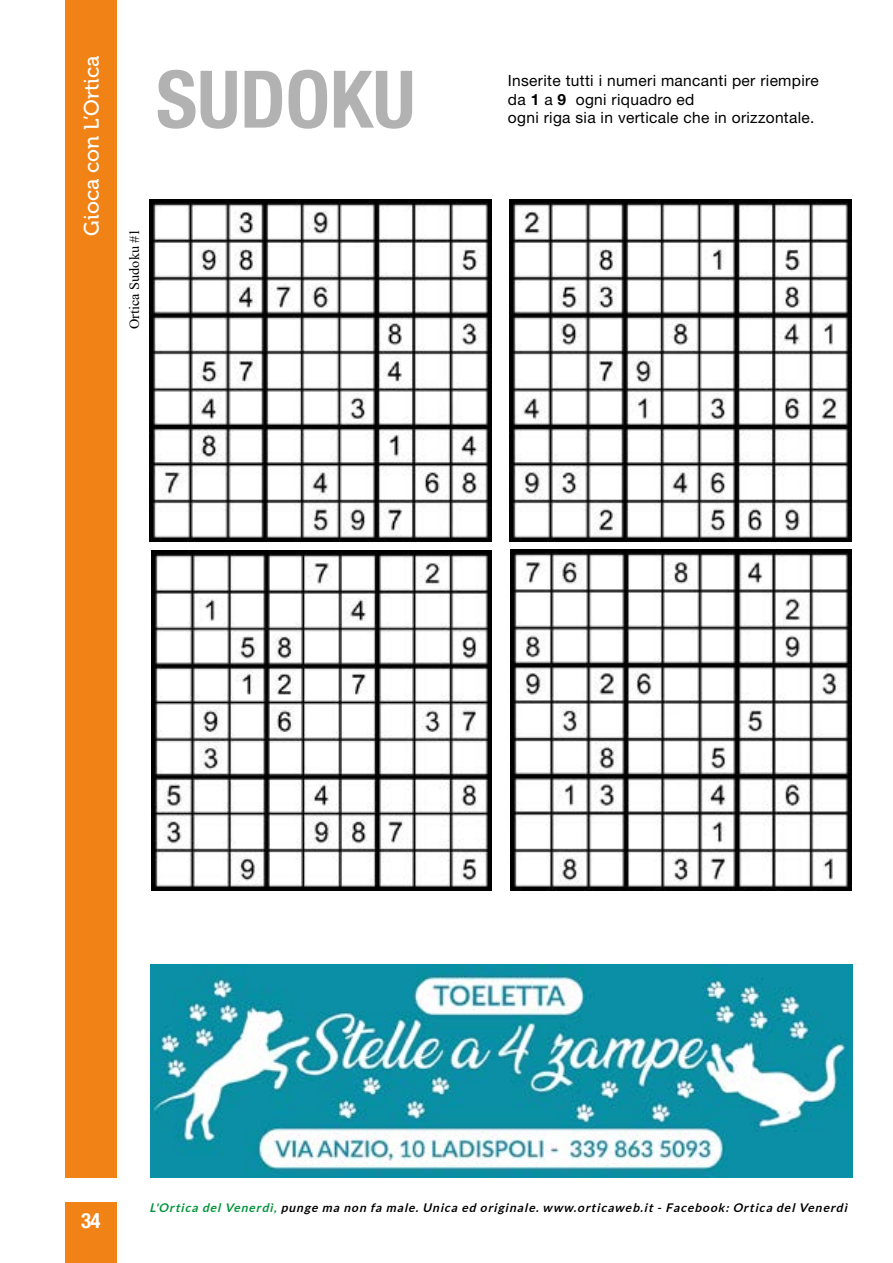
<style>
.page{position:relative;width:893px;height:1263px;background:#fff}
.page>*{position:absolute;margin:0;border:0;box-sizing:border-box;transform-origin:0 0}
.t1{font:700 condensed 79.5px "Helvetica Neue LT Std";color:#b3b2b2}
.t2{font:21px "Museo 500";color:#fff}
.t3{font:700 condensed 21px "Helvetica Neue LT Std";color:#fff}
.t4{font:15.6px/18.6px "Helvetica Neue LT Std";letter-spacing:.02em;color:#000}
.t5{font:14.4px "Times New Roman";color:#000}
.t6{font:italic 700 12px "Lato";color:#000}
.s1{font-weight:700}
.s2{color:#00953b}
</style>
<div class="page">
<div style="left:65px;top:1202px;width:52px;height:61px;background:#f08216"></div>
<div style="left:65px;top:0;width:52px;height:1178px;background:#f08216"></div>
<img style="left:150px;top:200px;width:342px;height:341px">
<img style="left:509px;top:200px;width:342px;height:341px">
<img style="left:151px;top:550px;width:341px;height:340px">
<img style="left:510px;top:550px;width:341px;height:341px">
<img style="left:151px;top:965px;width:702px;height:213px">
<h2 class="t2" style="left:80px;top:236px;width:182px;rotate:-90deg">Gioca con L’Ortica</h2>
<h1 class="t1" style="left:156px;top:51px;width:261px">SUDOKU</h1>
<p class="t5" style="left:124px;top:329px;width:102px;rotate:-90deg">Ortica Sudoku #1</p>
<p class="t4" style="left:508px;top:71px;width:312px">Inserite tutti i numeri mancanti per riempire da <span class="s1">1</span> a <span class="s1">9</span> ogni riquadro ed</p>
<p class="t4" style="left:508px;top:108px;width:308px">ogni riga sia in verticale che in orizzontale.</p>
<h2 class="t3" style="left:81px;top:1208px;width:21px">34</h2>
<p class="t6" style="left:150px;top:1201px;width:702px"><span class="s2">L'Ortica del Venerdì,</span> punge ma non fa male. Unica ed originale. www.orticaweb.it - Facebook: Ortica del Venerdì</p>
</div>
